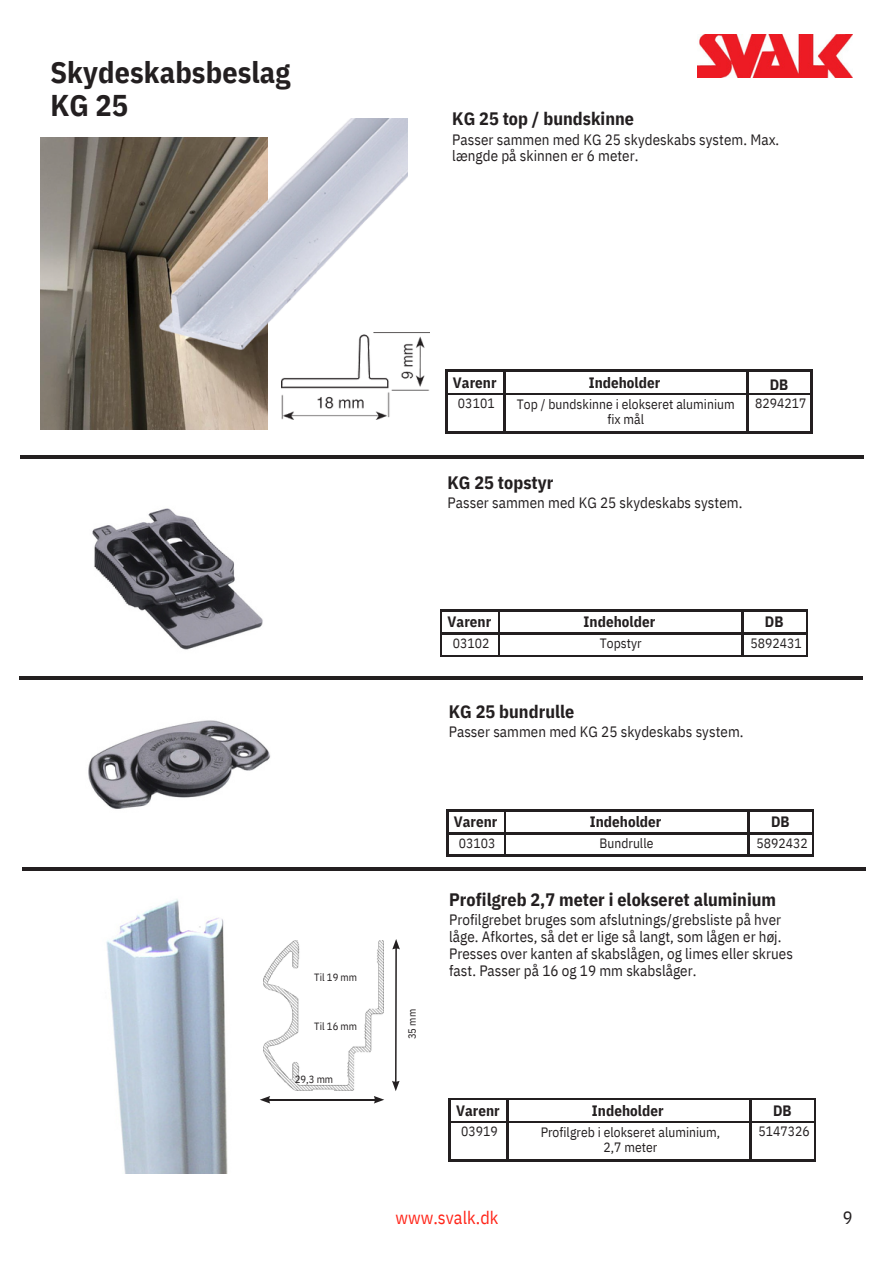
<style>
.page{position:relative;width:894px;height:1264px;background:#fff}
.page>*{position:absolute;margin:0;border:0;box-sizing:border-box;transform-origin:0 0}
.t1{font:700 30px/33.8px "IBM Plex Sans Cond";letter-spacing:.005em;color:#231f20}
.t2{font:700 18px "IBM Plex Sans Cond";letter-spacing:.005em;color:#231f20}
.t3{font:18px "IBM Plex Sans Cond";letter-spacing:.005em;color:#ff2519}
.t4{font:18px "IBM Plex Sans Cond";color:#231f20}
.t5{font:15px/16.8px "IBM Plex Sans Cond";letter-spacing:.005em;color:#231f20}
.t6{font:700 15px "IBM Plex Sans Cond";letter-spacing:.005em;color:#231f20}
.t7{font:13.5px/15.8px "IBM Plex Sans Cond";letter-spacing:.005em;color:#231f20;text-align:center}
.t8{font:10.5px "IBM Plex Sans Cond";letter-spacing:.005em;color:#231f20}
</style>
<div class="page">
<img style="left:92px;top:508px;width:171px;height:142px">
<img style="left:88px;top:720px;width:183px;height:89px">
<img style="left:281px;top:332px;width:148px;height:87px">
<hr style="left:445px;top:370px;width:59px;height:1px;background:#231f20">
<hr style="left:445px;top:371px;width:2px;height:22px;background:#231f20">
<hr style="left:504px;top:370px;width:243px;height:1px;background:#231f20">
<hr style="left:503px;top:371px;width:2px;height:22px;background:#231f20">
<hr style="left:747px;top:370px;width:65px;height:1px;background:#231f20">
<svg style="left:746px;top:371px;width:1px;height:22px"></svg>
<hr style="left:810px;top:371px;width:2px;height:22px;background:#231f20">
<hr style="left:445px;top:393px;width:59px;height:2px;background:#231f20">
<hr style="left:445px;top:395px;width:2px;height:36px;background:#231f20">
<hr style="left:504px;top:393px;width:243px;height:2px;background:#231f20">
<hr style="left:503px;top:395px;width:2px;height:36px;background:#231f20">
<hr style="left:747px;top:393px;width:65px;height:2px;background:#231f20">
<hr style="left:746px;top:395px;width:1px;height:36px;background:#231f20">
<hr style="left:810px;top:395px;width:2px;height:36px;background:#231f20">
<hr style="left:445px;top:431px;width:59px;height:2px;background:#231f20">
<hr style="left:504px;top:431px;width:243px;height:2px;background:#231f20">
<hr style="left:747px;top:431px;width:65px;height:2px;background:#231f20">
<hr style="left:440px;top:609px;width:59px;height:2px;background:#231f20">
<hr style="left:499px;top:609px;width:243px;height:2px;background:#231f20">
<hr style="left:742px;top:609px;width:65px;height:2px;background:#231f20">
<hr style="left:741px;top:611px;width:2px;height:22px;background:#231f20">
<hr style="left:805px;top:611px;width:2px;height:22px;background:#231f20">
<hr style="left:440px;top:633px;width:59px;height:1px;background:#231f20">
<svg style="left:440px;top:611px;width:1px;height:44px"></svg>
<hr style="left:499px;top:633px;width:243px;height:1px;background:#231f20">
<svg style="left:498px;top:611px;width:1px;height:44px"></svg>
<hr style="left:742px;top:633px;width:65px;height:1px;background:#231f20">
<hr style="left:741px;top:634px;width:2px;height:21px;background:#231f20">
<hr style="left:805px;top:634px;width:2px;height:21px;background:#231f20">
<hr style="left:440px;top:655px;width:59px;height:1px;background:#231f20">
<hr style="left:499px;top:655px;width:243px;height:1px;background:#231f20">
<hr style="left:742px;top:655px;width:65px;height:1px;background:#231f20">
<hr style="left:446px;top:809px;width:59px;height:2px;background:#231f20">
<hr style="left:446px;top:811px;width:2px;height:21px;background:#231f20">
<hr style="left:505px;top:809px;width:243px;height:2px;background:#231f20">
<hr style="left:748px;top:809px;width:65px;height:2px;background:#231f20">
<hr style="left:747px;top:811px;width:2px;height:21px;background:#231f20">
<hr style="left:446px;top:832px;width:59px;height:2px;background:#231f20">
<hr style="left:446px;top:834px;width:2px;height:21px;background:#231f20">
<hr style="left:505px;top:832px;width:243px;height:2px;background:#231f20">
<svg style="left:504px;top:811px;width:1px;height:44px"></svg>
<hr style="left:748px;top:832px;width:65px;height:2px;background:#231f20">
<hr style="left:747px;top:834px;width:2px;height:21px;background:#231f20">
<svg style="left:812px;top:811px;width:1px;height:44px"></svg>
<hr style="left:446px;top:855px;width:59px;height:1px;background:#231f20">
<hr style="left:505px;top:855px;width:243px;height:1px;background:#231f20">
<hr style="left:748px;top:855px;width:65px;height:1px;background:#231f20">
<img style="left:106px;top:899px;width:122px;height:273px">
<img style="left:263px;top:940px;width:121px;height:150px">
<hr style="left:268px;top:1098px;width:108px;height:2px;background:#231f20">
<svg style="left:260px;top:1096px;width:10px;height:7px"></svg>
<svg style="left:373px;top:1096px;width:11px;height:7px"></svg>
<hr style="left:395px;top:947px;width:2px;height:136px;background:#231f20">
<svg style="left:392px;top:939px;width:8px;height:10px"></svg>
<svg style="left:392px;top:1080px;width:7px;height:11px"></svg>
<hr style="left:22px;top:867px;width:843px;height:3px;background:#231f20">
<hr style="left:19px;top:676px;width:843px;height:3px;background:#231f20">
<hr style="left:20px;top:455px;width:843px;height:3px;background:#231f20">
<hr style="left:449px;top:1097px;width:58px;height:2px;background:#231f20">
<svg style="left:449px;top:1099px;width:1px;height:22px"></svg>
<hr style="left:507px;top:1097px;width:243px;height:2px;background:#231f20">
<hr style="left:506px;top:1099px;width:2px;height:22px;background:#231f20">
<hr style="left:750px;top:1097px;width:65px;height:2px;background:#231f20">
<hr style="left:749px;top:1099px;width:2px;height:22px;background:#231f20">
<svg style="left:814px;top:1099px;width:1px;height:22px"></svg>
<hr style="left:449px;top:1121px;width:58px;height:1px;background:#231f20">
<hr style="left:449px;top:1122px;width:1px;height:37px;background:#231f20">
<hr style="left:507px;top:1121px;width:243px;height:1px;background:#231f20">
<hr style="left:506px;top:1122px;width:2px;height:37px;background:#231f20">
<hr style="left:750px;top:1121px;width:65px;height:1px;background:#231f20">
<hr style="left:749px;top:1122px;width:2px;height:37px;background:#231f20">
<hr style="left:814px;top:1122px;width:1px;height:37px;background:#231f20">
<hr style="left:449px;top:1159px;width:58px;height:2px;background:#231f20">
<hr style="left:507px;top:1159px;width:243px;height:2px;background:#231f20">
<hr style="left:750px;top:1159px;width:65px;height:2px;background:#231f20">
<img style="left:697px;top:34px;width:154px;height:44px">
<img style="left:40px;top:138px;width:227px;height:291px">
<img style="left:158px;top:118px;width:249px;height:244px">
<h5 class="t1" style="left:50px;top:54px;width:241px">Skydeskabsbeslag<br>KG 25</h5>
<p class="t2" style="left:452px;top:107px;width:183px">KG 25 top / bundskinne</p>
<p class="t5" style="left:452px;top:130px;width:328px">Passer sammen med KG 25 skydeskabs system. Max. længde på skinnen er 6 meter.</p>
<h2 class="t6" style="left:453px;top:372px;width:45px">Varenr</h2>
<p class="t7" style="left:458px;top:395px;width:38px">03101</p>
<h5 class="t6" style="left:588px;top:372px;width:73px">Indeholder</h5>
<p class="t7" style="left:516px;top:395px;width:219px">Top / bundskinne i elokseret aluminium fix mål</p>
<h6 class="t6" style="left:769px;top:374px;width:20px">DB</h6>
<h6 class="t7" style="left:755px;top:395px;width:53px">8294217</h6>
<h5 class="t2" style="left:447px;top:470px;width:107px">KG 25 topstyr</h5>
<h4 class="t5" style="left:447px;top:494px;width:296px">Passer sammen med KG 25 skydeskabs system.</h4>
<h4 class="t8" style="left:314px;top:970px;width:44px">Til 19 mm</h4>
<p class="t8" style="left:314px;top:1018px;width:44px">Til 16 mm</p>
<h3 class="t8" style="left:405px;top:1039px;width:32px;rotate:-90deg">35 mm</h3>
<p class="t8" style="left:294px;top:1071px;width:40px">29,3 mm</p>
<p class="t6" style="left:447px;top:612px;width:45px">Varenr</p>
<h4 class="t7" style="left:452px;top:635px;width:38px">03102</h4>
<p class="t6" style="left:583px;top:612px;width:73px">Indeholder</p>
<p class="t7" style="left:599px;top:635px;width:43px">Topstyr</p>
<h5 class="t6" style="left:764px;top:612px;width:20px">DB</h5>
<h5 class="t7" style="left:750px;top:635px;width:53px">5892431</h5>
<p class="t2" style="left:448px;top:699px;width:127px">KG 25 bundrulle</p>
<p class="t5" style="left:448px;top:723px;width:296px">Passer sammen med KG 25 skydeskabs system.</p>
<h6 class="t6" style="left:453px;top:811px;width:45px">Varenr</h6>
<p class="t7" style="left:458px;top:835px;width:38px">03103</p>
<p class="t6" style="left:589px;top:811px;width:73px">Indeholder</p>
<p class="t7" style="left:599px;top:835px;width:55px">Bundrulle</p>
<p class="t6" style="left:770px;top:811px;width:20px">DB</p>
<p class="t7" style="left:756px;top:835px;width:53px">5892432</p>
<h5 class="t2" style="left:449px;top:887px;width:328px">Profilgreb 2,7 meter i elokseret aluminium</h5>
<h5 class="t5" style="left:449px;top:911px;width:345px">Profilgrebet bruges som afslutnings/grebsliste på hver låge. Afkortes, så det er lige så langt, som lågen er høj.<br>Presses over kanten af skabslågen, og limes eller skrues fast. Passer på 16 og 19 mm skabslåger.</h5>
<p class="t6" style="left:456px;top:1100px;width:45px">Varenr</p>
<p class="t7" style="left:461px;top:1123px;width:38px">03919</p>
<h5 class="t6" style="left:591px;top:1100px;width:73px">Indeholder</h5>
<p class="t7" style="left:540px;top:1123px;width:181px">Profilgreb i elokseret aluminium,<br>2,7 meter</p>
<h2 class="t6" style="left:772px;top:1100px;width:20px">DB</h2>
<p class="t7" style="left:758px;top:1123px;width:53px">5147326</p>
<p class="t3" style="left:395px;top:1205px;width:104px">www.svalk.dk</p>
<h4 class="t4" style="left:842px;top:1205px;width:11px">9</h4>
</div>
